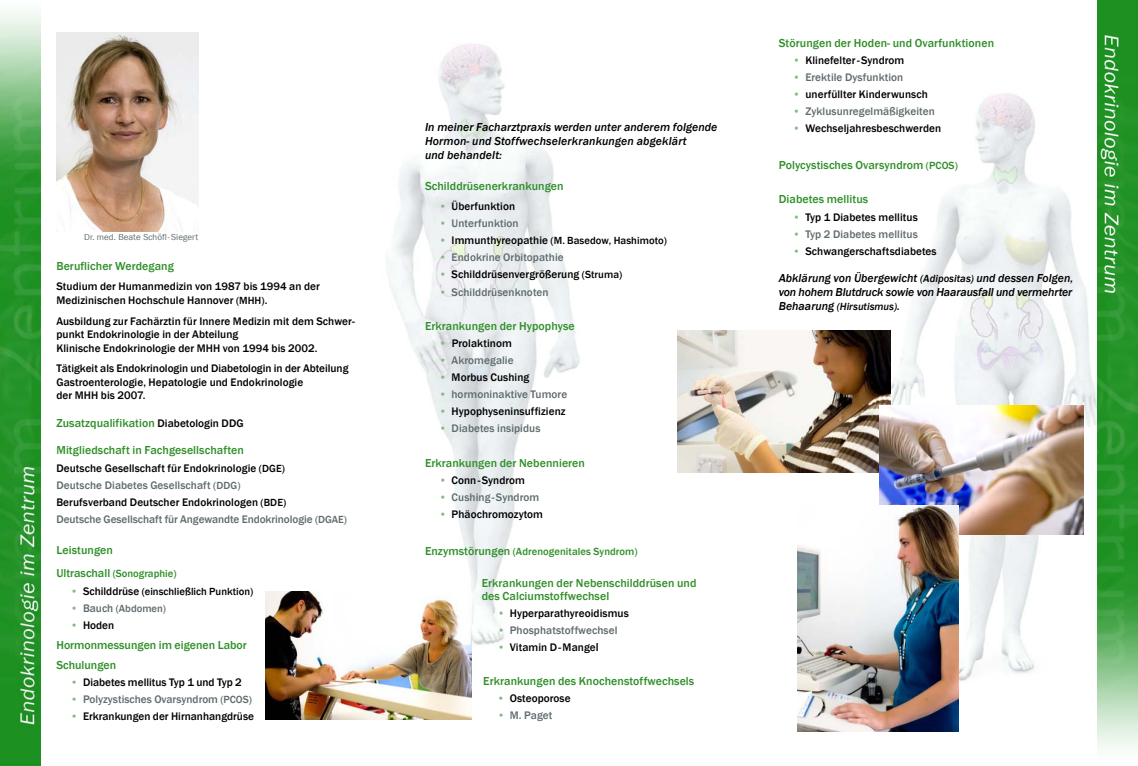
<style>
.page{position:relative;width:1138px;height:766px;background:#fff}
.page>*{position:absolute;margin:0;border:0;box-sizing:border-box;transform-origin:0 0}
.t1{font:500 11.88px/20px "Franklin Gothic";letter-spacing:.005em;color:#2f8f28}
.t2{font:italic 500 11.88px/14.2px "Franklin Gothic";letter-spacing:.005em;color:#000}
.t3{font:500 11.25px/13.5px "Franklin Gothic";letter-spacing:.005em;color:#000}
.t4{font:500 11.25px/17.1px "Franklin Gothic";letter-spacing:.005em;color:#5f6b6e}
.t5{font:500 10.62px "Franklin Gothic";color:#000}
.t6{font:500 10.62px "Franklin Gothic";letter-spacing:.005em;color:#2f8f28}
.t7{font:italic 500 10.62px "Franklin Gothic";color:#000}
.t8{font:500 10.62px "Franklin Gothic";color:#5f6b6e}
.t9{font:8.75px "Franklin Gothic LT";color:#5f6b6e}
.s1{font-size:10.62px}
.s2{font-size:11.25px;color:#000}
.s3{color:#000}
.s4{font-size:10.62px;color:#000}
.s5{font-size:11.88px}
.s6{font-size:11.25px;color:#82bc7e}
.s7{font-size:11.25px}
.s8{color:#82bc7e}
</style>
<div class="page">
<img style="left:877px;top:93px;width:220px;height:595px">
<img style="left:386px;top:44px;width:194px;height:611px">
<img style="left:265px;top:591px;width:206px;height:128px">
<img style="left:677px;top:330px;width:213px;height:142px">
<img style="left:0;top:11px;width:41px;height:754px">
<img style="left:1097px;top:0;width:40px;height:749px">
<img style="left:57px;top:33px;width:142px;height:198px">
<img style="left:879px;top:406px;width:204px;height:128px">
<img style="left:797px;top:505px;width:161px;height:226px">
<p class="t9" style="left:84px;top:232px;width:115px">Dr. med. Beate Schöfl-Siegert</p>
<p class="t1" style="left:56px;top:255px;width:119px">Beruflicher Werdegang</p>
<p class="t3" style="left:56px;top:280px;width:265px">Studium der Humanmedizin von 1987 bis 1994 an der<br>Medizinischen Hochschule Hannover <span class="s1">(MHH)</span>.</p>
<p class="t3" style="left:56px;top:314px;width:300px">Ausbildung zur Fachärztin für Innere Medizin mit dem Schwer&shy;punkt Endokrinologie in der Abteilung<br>Klinische Endokrinologie der MHH von 1994 bis 2002.</p>
<p class="t3" style="left:56px;top:361px;width:293px">Tätigkeit als Endokrinologin und Diabetologin in der Abteilung<br>Gastroenterologie, Hepatologie und Endokrinologie<br>der MHH bis 2007.</p>
<p class="t1" style="left:56px;top:412px;width:189px">Zusatzqualifikation <span class="s2">Diabetologin DDG</span></p>
<p class="t1" style="left:56px;top:440px;width:189px">Mitgliedschaft in Fachgesellschaften</p>
<p class="t4" style="left:56px;top:459px;width:292px"><span class="s3">Deutsche Gesellschaft für Endokrinologie</span> <span class="s4">(DGE)<br></span>Deutsche Diabetes Gesellschaft <span class="s1">(DDG)<br></span><span class="s3">Berufsverband Deutscher Endokrinologen</span> <span class="s4">(BDE)<br></span>Deutsche Gesellschaft für Angewandte Endokrinologie <span class="s1">(DGAE)</span></p>
<p class="t1" style="left:56px;top:539px;width:58px">Leistungen</p>
<p class="t6" style="left:56px;top:567px;width:122px"><span class="s5">Ultraschall</span> (Sonographie)</p>
<p class="t5" style="left:71px;top:584px;width:184px"><span class="s6">•</span> <span class="s7">Schilddrüse</span> (einschließlich Punktion)</p>
<p class="t8" style="left:71px;top:601px;width:97px"><span class="s6">•</span> <span class="s7">Bauch</span> (Abdomen)</p>
<p class="t3" style="left:71px;top:618px;width:45px"><span class="s8">•</span> Hoden</p>
<p class="t1" style="left:56px;top:634px;width:192px">Hormonmessungen im eigenen Labor<br>Schulungen</p>
<p class="t3" style="left:71px;top:675px;width:173px"><span class="s8">•</span> Diabetes mellitus Typ 1 und Typ 2</p>
<p class="t4" style="left:71px;top:690px;width:183px"><span class="s8">•</span> Polyzystisches Ovarsyndrom <span class="s1">(PCOS)</span></p>
<p class="t3" style="left:71px;top:709px;width:185px"><span class="s8">•</span> Erkrankungen der Hirnanhangdrüse</p>
<p class="t2" style="left:425px;top:119px;width:294px">In meiner Facharztpraxis werden unter anderem folgende<br>Hormon- und Stoffwechselerkrankungen abgeklärt<br>und behandelt:</p>
<p class="t1" style="left:425px;top:176px;width:140px">Schilddrüsenerkrankungen</p>
<p class="t3" style="left:439px;top:199px;width:77px"><span class="s8">•</span> Überfunktion</p>
<p class="t4" style="left:439px;top:214px;width:81px"><span class="s8">•</span> Unterfunktion</p>
<p class="t5" style="left:439px;top:234px;width:229px"><span class="s6">•</span> <span class="s7">Immunthyreopathie</span> (M. Basedow, Hashimoto)</p>
<p class="t4" style="left:439px;top:249px;width:126px"><span class="s8">•</span> Endokrine Orbitopathie</p>
<p class="t3" style="left:439px;top:268px;width:184px"><span class="s8">•</span> Schilddrüsenvergrößerung <span class="s1">(Struma)</span></p>
<p class="t4" style="left:439px;top:283px;width:111px"><span class="s8">•</span> Schilddrüsenknoten</p>
<p class="t1" style="left:425px;top:315px;width:151px">Erkrankungen der Hypophyse</p>
<p class="t3" style="left:439px;top:336px;width:74px"><span class="s8">•</span> Prolaktinom</p>
<p class="t4" style="left:439px;top:351px;width:76px"><span class="s8">•</span> Akromegalie</p>
<p class="t3" style="left:439px;top:370px;width:92px"><span class="s8">•</span> Morbus Cushing</p>
<p class="t4" style="left:439px;top:385px;width:129px"><span class="s8">•</span> hormoninaktive Tumore</p>
<p class="t3" style="left:439px;top:404px;width:128px"><span class="s8">•</span> Hypophyseninsuffizienz</p>
<p class="t4" style="left:439px;top:419px;width:103px"><span class="s8">•</span> Diabetes insipidus</p>
<p class="t1" style="left:425px;top:452px;width:161px">Erkrankungen der Nebennieren</p>
<p class="t3" style="left:439px;top:473px;width:87px"><span class="s8">•</span> Conn-Syndrom</p>
<p class="t4" style="left:439px;top:488px;width:101px"><span class="s8">•</span> Cushing-Syndrom</p>
<p class="t3" style="left:439px;top:507px;width:105px"><span class="s8">•</span> Phäochromozytom</p>
<p class="t6" style="left:425px;top:545px;width:214px"><span class="s5">Enzymstörungen</span> (Adrenogenitales Syndrom)</p>
<p class="t1" style="left:481px;top:576px;width:216px;line-height:12.5px">Erkrankungen der Nebenschilddrüsen und des Calciumstoffwechsel</p>
<p class="t3" style="left:497px;top:605px;width:133px"><span class="s8">•</span> Hyperparathyreoidismus</p>
<p class="t4" style="left:497px;top:621px;width:122px"><span class="s8">•</span> Phosphatstoffwechsel</p>
<p class="t3" style="left:497px;top:640px;width:103px"><span class="s8">•</span> Vitamin D-Mange<span class="s5">l</span></p>
<p class="t1" style="left:483px;top:670px;width:212px">Erkrankungen des Knochenstoffwechsels</p>
<p class="t3" style="left:497px;top:691px;width:75px"><span class="s8">•</span> Osteoporose</p>
<p class="t4" style="left:497px;top:706px;width:56px"><span class="s8">•</span> M. Paget</p>
<p class="t1" style="left:778px;top:32px;width:217px">Störungen der Hoden- und Ovarfunktionen</p>
<p class="t3" style="left:793px;top:53px;width:113px"><span class="s8">•</span> Klinefelter-Syndrom</p>
<p class="t4" style="left:793px;top:68px;width:112px"><span class="s8">•</span> Erektile Dysfunktion</p>
<p class="t3" style="left:793px;top:87px;width:136px"><span class="s8">•</span> unerfüllter Kinderwunsch</p>
<p class="t4" style="left:793px;top:102px;width:143px"><span class="s8">•</span> Zyklusunregelmäßigkeiten</p>
<p class="t3" style="left:793px;top:121px;width:150px"><span class="s8">•</span> Wechseljahresbeschwerden</p>
<p class="t1" style="left:778px;top:155px;width:180px">Polycystisches Ovarsyndrom <span class="s1">(PCOS)</span></p>
<p class="t1" style="left:778px;top:189px;width:91px">Diabetes mellitus</p>
<p class="t3" style="left:793px;top:210px;width:126px"><span class="s8">•</span> Typ 1 Diabetes mellitus</p>
<p class="t4" style="left:793px;top:225px;width:126px"><span class="s8">•</span> Typ 2 Diabetes mellitus</p>
<p class="t3" style="left:793px;top:244px;width:145px"><span class="s8">•</span> Schwangerschaftsdiabetes</p>
<p class="t2" style="left:778px;top:270px;width:296px">Abklärung von Übergewicht <span class="s1">(Adipositas)</span> und dessen Folgen, von hohem Blutdruck sowie von Haarausfall und vermehrter</p>
<p class="t7" style="left:778px;top:300px;width:123px"><span class="s5">Behaarung</span> (Hirsutismus)<span class="s5">.</span></p>
</div>
